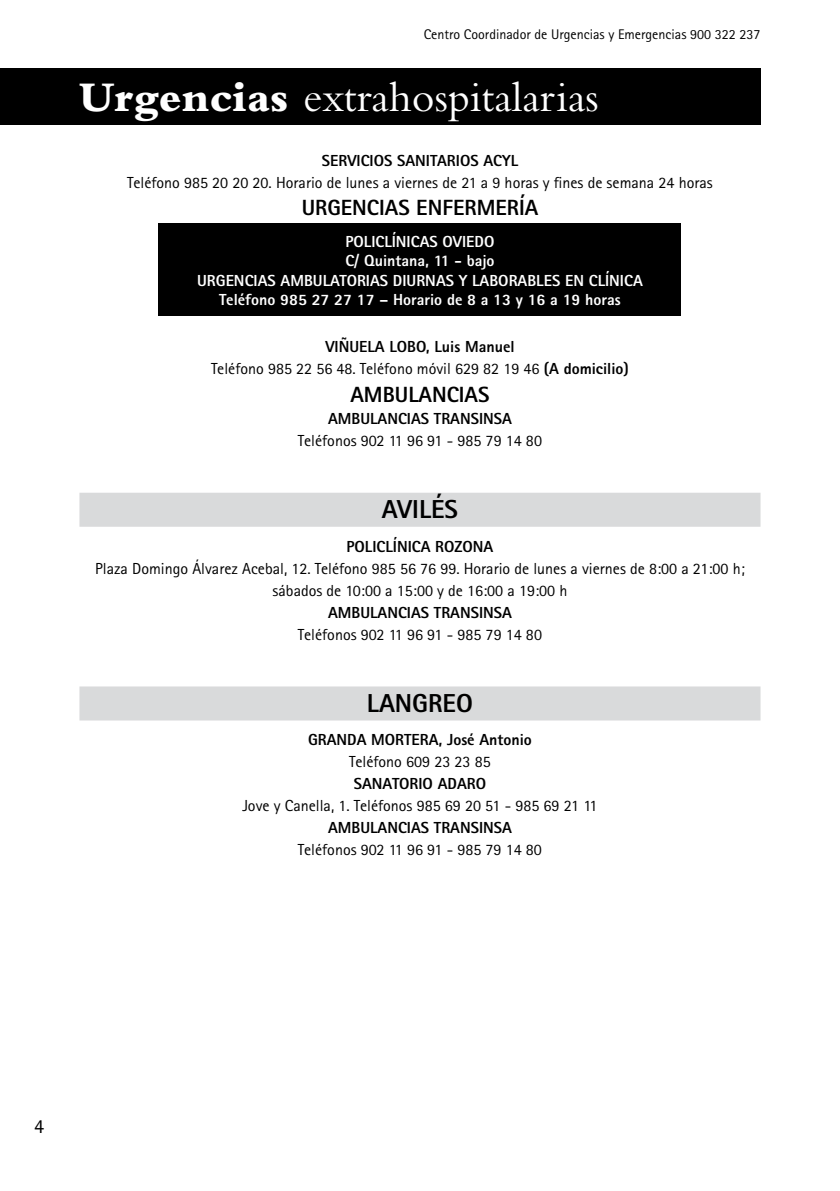
<style>
.page{position:relative;width:840px;height:1191px;background:#fff}
.page>*{position:absolute;margin:0;border:0;box-sizing:border-box;transform-origin:0 0}
.t1{font:44px "Bembo Std";color:#fff}
.t2{font:800 26px "Rotis Sans Serif";color:#000}
.t3{font:800 22px "Rotis Sans Serif";color:#000}
.t4{font:20px "Rotis Sans Serif";color:#000}
.t5{font:16px/22px "Rotis Sans Serif";color:#000;text-align:center}
.t6{font:800 16px "Rotis Sans Serif";color:#000}
.t7{font:800 16px/19.2px "Rotis Sans Serif";color:#fff;text-align:center}
.t8{font:14px "Rotis Sans Serif";color:#000}
.s1{font-weight:800}
</style>
<div class="page">
<div style="left:0;top:68px;width:760px;height:57px;background:#000"></div>
<div style="left:79px;top:493px;width:681px;height:34px;background:#d9dadb"></div>
<div style="left:79px;top:686px;width:681px;height:34px;background:#d9dadb"></div>
<div style="left:159px;top:223px;width:521px;height:93px;background:#000"></div>
<p class="t8" style="left:423px;top:26px;width:338px">Centro Coordinador de Urgencias y Emergencias 900 322 237</p>
<h1 class="t1" style="left:79px;top:72px;width:520px"><span class="s1">Urgencias</span> extrahospitalarias</h1>
<p class="t6" style="left:321px;top:150px;width:198px">SERVICIOS SANITARIOS ACYL</p>
<p class="t5" style="left:127px;top:171px;width:586px">Teléfono 985 20 20 20. Horario de lunes a viernes de 21 a 9 horas y fines de semana 24 horas</p>
<h3 class="t3" style="left:301px;top:194px;width:238px">URGENCIAS ENFERMERÍA</h3>
<p class="t7" style="left:197px;top:232px;width:447px">POLICLÍNICAS OVIEDO<br>C/ Quintana, 11 - bajo<br>URGENCIAS AMBULATORIAS DIURNAS Y LABORABLES EN CLÍNICA Teléfono 985 27 27 17 – Horario de 8 a 13 y 16 a 19 horas</p>
<p class="t5" style="left:211px;top:336px;width:419px"><span class="s1">VIÑUELA LOBO, Luis Manuel<br></span>Teléfono 985 22 56 48. Teléfono móvil 629 82 19 46 <span class="s1">(A domicilio)</span></p>
<h3 class="t3" style="left:350px;top:380px;width:140px">AMBULANCIAS</h3>
<p class="t6" style="left:328px;top:408px;width:185px">AMBULANCIAS TRANSINSA</p>
<p class="t5" style="left:298px;top:429px;width:245px">Teléfonos 902 11 96 91 - 985 79 14 80</p>
<h2 class="t2" style="left:381px;top:493px;width:78px">AVILÉS</h2>
<p class="t6" style="left:346px;top:536px;width:148px">POLICLÍNICA ROZONA</p>
<p class="t5" style="left:95px;top:557px;width:650px">Plaza Domingo Álvarez Acebal, 12. Teléfono 985 56 76 99. Horario de lunes a viernes de 8:00 a 21:00 h; sábados de 10:00 a 15:00 y de 16:00 a 19:00 h</p>
<p class="t6" style="left:328px;top:602px;width:185px">AMBULANCIAS TRANSINSA</p>
<p class="t5" style="left:298px;top:623px;width:245px">Teléfonos 902 11 96 91 - 985 79 14 80</p>
<h2 class="t2" style="left:367px;top:686px;width:107px">LANGREO</h2>
<p class="t6" style="left:308px;top:729px;width:225px">GRANDA MORTERA, José Antonio</p>
<p class="t5" style="left:349px;top:751px;width:143px">Teléfono 609 23 23 85</p>
<p class="t6" style="left:353px;top:773px;width:134px">SANATORIO ADARO</p>
<p class="t5" style="left:242px;top:795px;width:356px">Jove y Canella, 1. Teléfonos 985 69 20 51 - 985 69 21 11</p>
<p class="t6" style="left:328px;top:817px;width:185px">AMBULANCIAS TRANSINSA</p>
<p class="t5" style="left:298px;top:839px;width:245px">Teléfonos 902 11 96 91 - 985 79 14 80</p>
<p class="t4" style="left:34px;top:1114px;width:11px">4</p>
</div>
